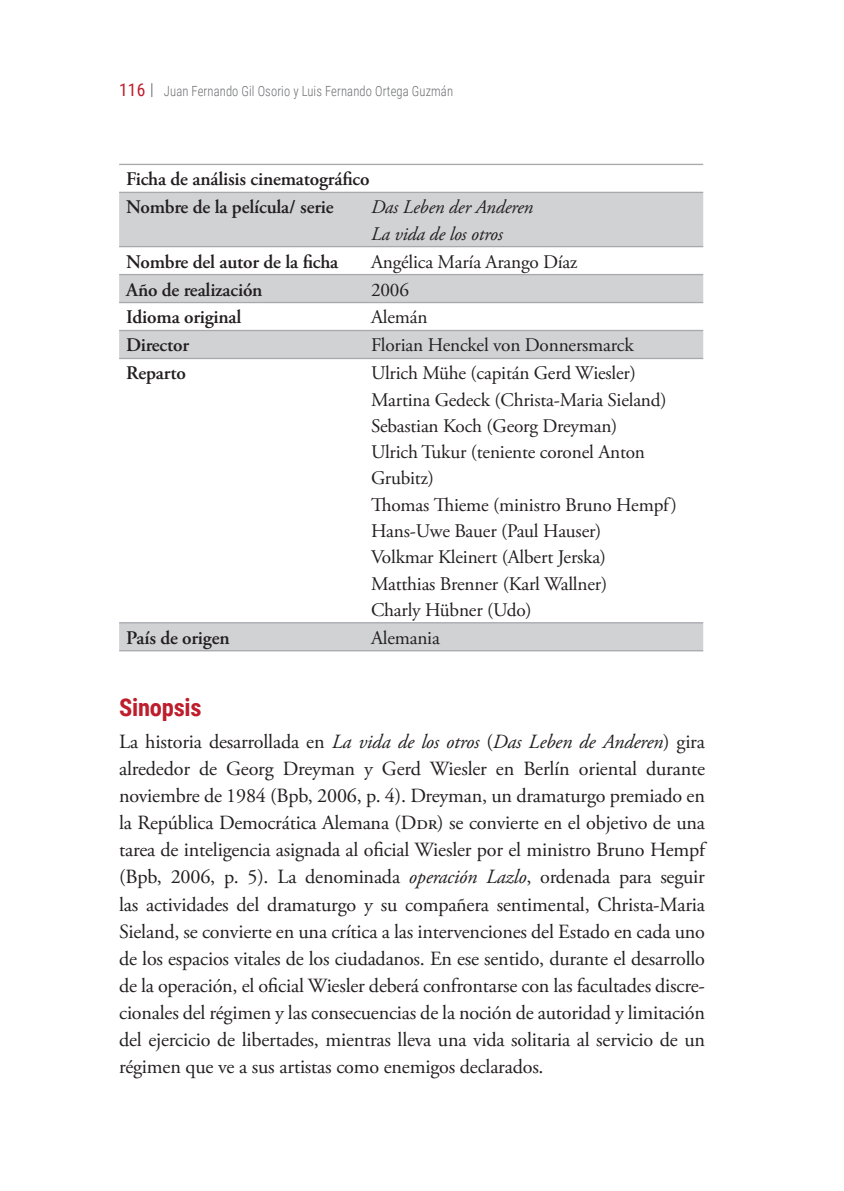
<style>
.page{position:relative;width:844px;height:1191px;background:#fff}
.page>*{position:absolute;margin:0;border:0;box-sizing:border-box;transform-origin:0 0}
.t1{font:700 24.5px "Roboto Condensed";letter-spacing:-.01em;color:#be1d2c}
.t2{font:20.12px/27.1px "Adobe Garamond Pro";letter-spacing:-.01em;color:#231f20;text-align:justify}
.t3{font:19.25px/26.2px "Adobe Garamond Pro";letter-spacing:-.015em;color:#231f20}
.t4{font:600 19.25px/28px "Adobe Garamond Pro";letter-spacing:-.01em;color:#231f20}
.t5{font:italic 19.25px/26.2px "Adobe Garamond Pro";letter-spacing:-.01em;color:#231f20}
.t6{font:300 14px "Roboto Condensed";letter-spacing:.01em;color:#6c6d70;scale:.9 1}
.s1{font-weight:400;font-size:17.5px;color:#be1d2c}
.s2{font-size:16.45px}
.s3{font-style:italic}
</style>
<div class="page">
<svg style="left:119px;top:193px;width:584px;height:457px"></svg>
<hr style="left:119px;top:164px;width:245px;height:1px;background:#a8a9ad">
<hr style="left:364px;top:164px;width:339px;height:1px;background:#a8a9ad">
<hr style="left:119px;top:192px;width:245px;height:1px;background:#a8a9ad">
<hr style="left:364px;top:192px;width:339px;height:1px;background:#a8a9ad">
<hr style="left:119px;top:246px;width:245px;height:1px;background:#a8a9ad">
<hr style="left:364px;top:246px;width:339px;height:1px;background:#a8a9ad">
<hr style="left:119px;top:274px;width:245px;height:1px;background:#a8a9ad">
<hr style="left:364px;top:274px;width:339px;height:1px;background:#a8a9ad">
<hr style="left:119px;top:302px;width:245px;height:1px;background:#a8a9ad">
<hr style="left:364px;top:302px;width:339px;height:1px;background:#a8a9ad">
<hr style="left:119px;top:330px;width:245px;height:1px;background:#a8a9ad">
<hr style="left:364px;top:330px;width:339px;height:1px;background:#a8a9ad">
<hr style="left:119px;top:358px;width:245px;height:1px;background:#a8a9ad">
<hr style="left:364px;top:358px;width:339px;height:1px;background:#a8a9ad">
<hr style="left:119px;top:622px;width:245px;height:1px;background:#a8a9ad">
<hr style="left:364px;top:622px;width:339px;height:1px;background:#a8a9ad">
<hr style="left:119px;top:650px;width:245px;height:1px;background:#a8a9ad">
<hr style="left:364px;top:650px;width:339px;height:1px;background:#a8a9ad">
<p class="t6" style="left:119px;top:82px;width:372px"><span class="s1">116</span> <span class="s2">|</span> Juan Fernando Gil Osorio y Luis Fernando Ortega Guzmán</p>
<p class="t4" style="left:126px;top:165px;width:245px">Ficha de análisis cinematográfico<br>Nombre de la película/ serie</p>
<p class="t5" style="left:371px;top:195px;width:164px">Das Leben der Anderen<br>La vida de los otros</p>
<p class="t4" style="left:126px;top:248px;width:214px">Nombre del autor de la ficha</p>
<p class="t3" style="left:371px;top:249px;width:208px">Angélica María Arango Díaz</p>
<p class="t4" style="left:126px;top:276px;width:138px">Año de realización</p>
<p class="t3" style="left:371px;top:277px;width:39px">2006</p>
<p class="t4" style="left:126px;top:303px;width:117px">Idioma original</p>
<p class="t3" style="left:371px;top:305px;width:58px">Alemán</p>
<p class="t4" style="left:126px;top:331px;width:64px">Director</p>
<p class="t3" style="left:371px;top:333px;width:264px">Florian Henckel von Donnersmarck</p>
<p class="t4" style="left:126px;top:359px;width:61px">Reparto</p>
<p class="t3" style="left:371px;top:361px;width:307px">Ulrich Mühe (capitán Gerd Wiesler)<br>Martina Gedeck (Christa-Maria Sieland)<br>Sebastian Koch (Georg Dreyman)<br>Ulrich Tukur (teniente coronel Anton<br>Grubitz)<br>Thomas Thieme (ministro Bruno Hempf)<br>Hans-Uwe Bauer (Paul Hauser)<br>Volkmar Kleinert (Albert Jerska)<br>Matthias Brenner (Karl Wallner)<br>Charly Hübner (Udo)</p>
<p class="t4" style="left:126px;top:624px;width:105px">País de origen</p>
<p class="t3" style="left:371px;top:625px;width:70px">Alemania</p>
<p class="t1" style="left:119px;top:689px;width:84px">Sinopsis</p>
<p class="t2" style="left:119px;top:728px;width:589px">La historia desarrollada en <span class="s3">La vida de los otros</span> (<span class="s3">Das Leben de Anderen</span>) gira alrededor de Georg Dreyman y Gerd Wiesler en Berlín oriental durante noviembre de 1984 (Bpb, 2006, p. 4). Dreyman, un dramaturgo premiado en la República Democrática Alemana (Ddr) se convierte en el objetivo de una tarea de inteligencia asignada al oficial Wiesler por el ministro Bruno Hempf (Bpb, 2006, p. 5). La denominada <span class="s3">operación Lazlo</span>, ordenada para seguir las actividades del dramaturgo y su compañera sentimental, Christa-Maria Sieland, se convierte en una crítica a las intervenciones del Estado en cada uno de los espacios vitales de los ciudadanos. En ese sentido, durante el desarrollo de la operación, el oficial Wiesler deberá confrontarse con las facultades discre&shy;cionales del régimen y las consecuencias de la noción de autoridad y limitación del ejercicio de libertades, mientras lleva una vida solitaria al servicio de un régimen que ve a sus artistas como enemigos declarados.</p>
</div>
